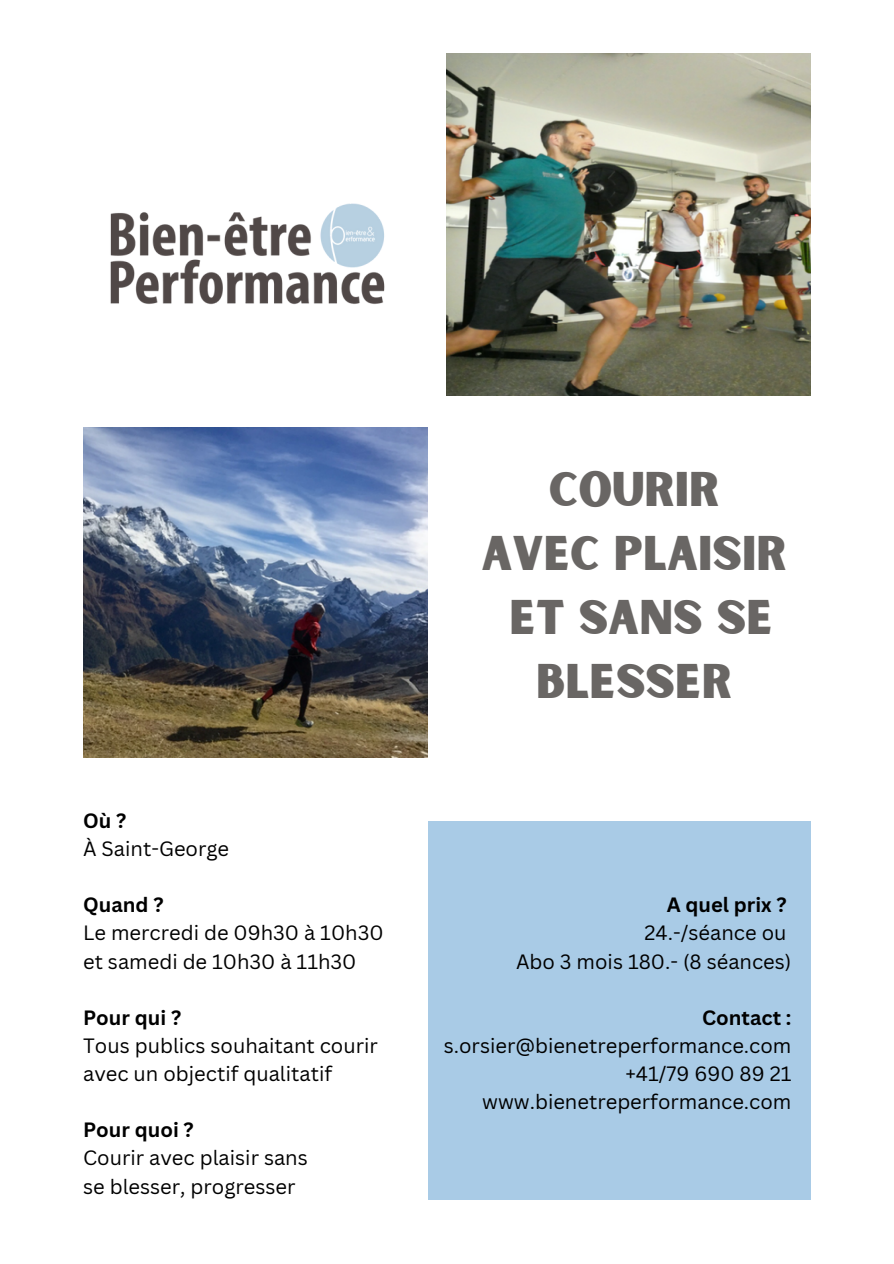
<style>
.page{position:relative;width:894px;height:1264px;background:#fff}
.page>*{position:absolute;margin:0;border:0;box-sizing:border-box;transform-origin:0 0}
.t1{font:46.5px/64.2px "Sunborn Sans One";color:#696664;text-align:center}
.t2{font:20.1px "Canva Sans";color:#000}
.t3{font:700 20.1px "Canva Sans";color:#000}
</style>
<div class="page">
<img style="left:83px;top:427px;width:344px;height:330px">
<img style="left:110px;top:204px;width:275px;height:101px">
<img style="left:446px;top:53px;width:364px;height:342px">
<div style="left:427px;top:821px;width:383px;height:378px;background:#a9cbe6"></div>
<p class="t3" style="left:83px;top:806px;width:45px">Où ?</p>
<p class="t2" style="left:83px;top:834px;width:147px">À Saint-George</p>
<p class="t3" style="left:83px;top:890px;width:82px">Quand ?</p>
<p class="t2" style="left:83px;top:918px;width:302px">Le mercredi de 09h30 à 10h30</p>
<p class="t2" style="left:83px;top:947px;width:275px">et samedi de 10h30 à 11h30</p>
<p class="t3" style="left:83px;top:1003px;width:99px">Pour qui ?</p>
<p class="t2" style="left:83px;top:1031px;width:296px">Tous publics souhaitant courir</p>
<p class="t2" style="left:83px;top:1059px;width:250px">avec un objectif qualitatif</p>
<p class="t3" style="left:83px;top:1115px;width:112px">Pour quoi ?</p>
<p class="t2" style="left:83px;top:1143px;width:226px">Courir avec plaisir sans</p>
<p class="t2" style="left:83px;top:1172px;width:214px">se blesser, progresser</p>
<p class="t1" style="left:548px;top:459px;width:172px">COURIR</p>
<p class="t1" style="left:481px;top:523px;width:307px">AVEC PLAISIR</p>
<p class="t1" style="left:509px;top:588px;width:265px">ET SANS SE<br>BLESSER</p>
<p class="t3" style="left:666px;top:890px;width:121px">A quel prix ?</p>
<p class="t2" style="left:644px;top:918px;width:143px">24.-/séance ou</p>
<p class="t2" style="left:516px;top:947px;width:277px">Abo 3 mois 180.- (8 séances)</p>
<p class="t3" style="left:702px;top:1003px;width:91px">Contact :</p>
<p class="t2" style="left:443px;top:1031px;width:349px">s.orsier@bienetreperformance.com</p>
<p class="t2" style="left:625px;top:1059px;width:167px">+41/79 690 89 21</p>
<p class="t2" style="left:482px;top:1087px;width:311px">www.bienetreperformance.com</p>
</div>
